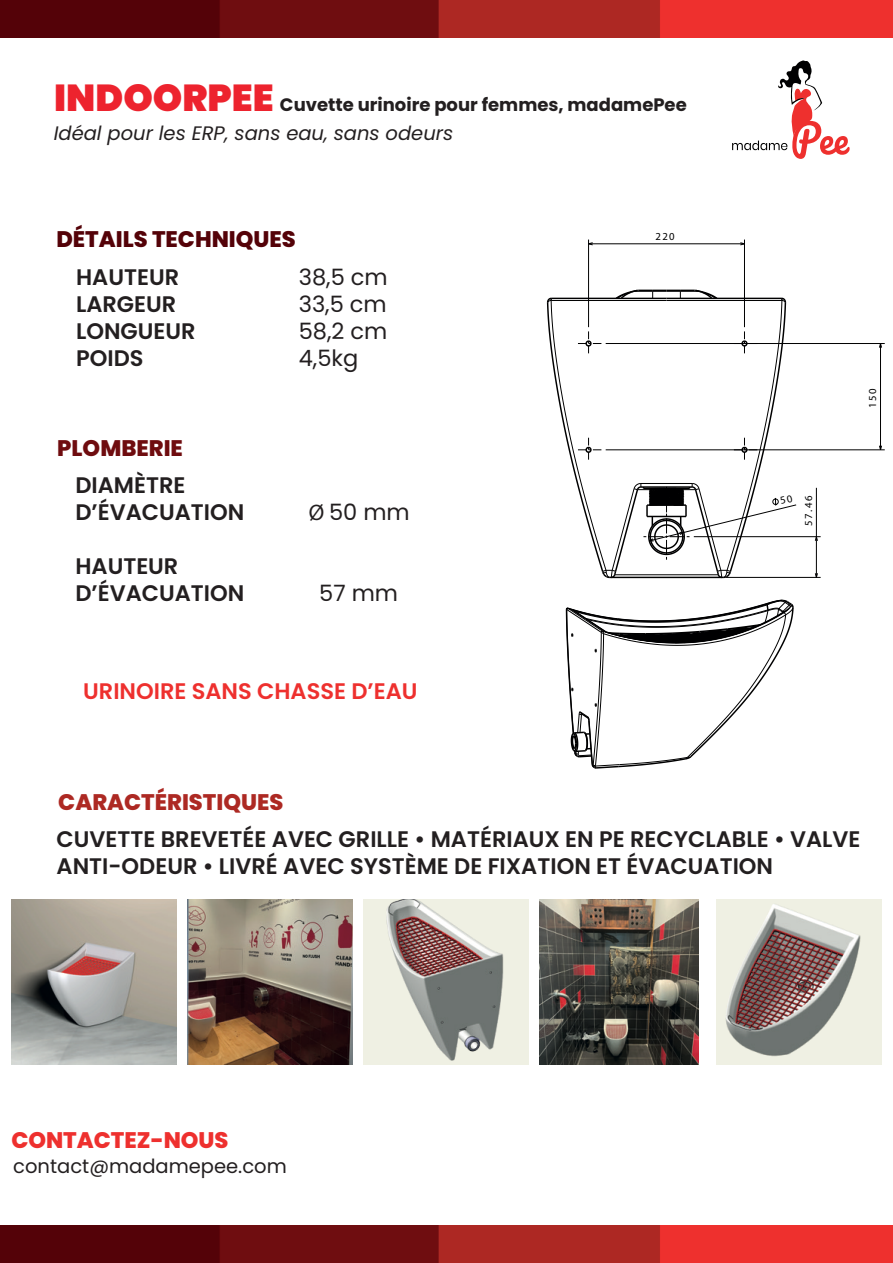
<style>
.page{position:relative;width:893px;height:1263px;background:#fff}
.page>*{position:absolute;margin:0;border:0;box-sizing:border-box;transform-origin:0 0}
.t1{font:600 22.5px/27px "Poppins";color:#231f20}
.t2{font:22.5px/27px "Poppins";color:#231f20;text-align:justify}
.t3{font:600 22.5px "Poppins";color:#ee302e}
.t4{font:800 22.5px "Poppins";color:#540208}
.t5{font:800 22.5px "Poppins";color:#ad2923}
.t6{font:800 22.5px "Poppins";color:#ee302e}
.t7{font:800 22.5px "Poppins";color:#6f0c0f}
.t8{font:italic 19.5px "Poppins";color:#231f20}
.t9{font:19.5px "Poppins";color:#231f20}
.t10{font:700 18px "Poppins";color:#231f20}
.t11{font:10.8px "Monospace 821 BT";letter-spacing:.14em;color:#000001}
.s1{font-weight:900;font-size:37.5px;color:#ed232e}
.s2{font-family:"Myriad Pro"}
</style>
<div class="page">
<img style="left:0;top:0;width:893px;height:37px">
<svg style="left:732px;top:60px;width:118px;height:99px"></svg>
<img style="left:0;top:1226px;width:893px;height:37px">
<img style="left:11px;top:900px;width:165px;height:165px">
<img style="left:187px;top:900px;width:165px;height:165px">
<img style="left:364px;top:900px;width:165px;height:165px">
<img style="left:539px;top:900px;width:159px;height:165px">
<img style="left:716px;top:900px;width:165px;height:165px">
<hr style="left:694px;top:536px;width:127px;height:1px;background:#000001">
<hr style="left:726px;top:577px;width:95px;height:1px;background:#000001">
<hr style="left:606px;top:343px;width:279px;height:1px;background:#000001">
<hr style="left:606px;top:449px;width:279px;height:1px;background:#000001">
<hr style="left:588px;top:240px;width:1px;height:87px;background:#000001">
<hr style="left:744px;top:240px;width:1px;height:87px;background:#000001">
<svg style="left:815px;top:534px;width:3px;height:7px"></svg>
<hr style="left:816px;top:488px;width:1px;height:89px;background:#000001">
<svg style="left:879px;top:445px;width:3px;height:6px"></svg>
<hr style="left:880px;top:343px;width:1px;height:107px;background:#000001">
<svg style="left:588px;top:242px;width:5px;height:4px"></svg>
<hr style="left:589px;top:243px;width:155px;height:1px;background:#000001">
<svg style="left:565px;top:599px;width:229px;height:170px"></svg>
<svg style="left:546px;top:289px;width:251px;height:290px"></svg>
<p class="t10" style="left:54px;top:92px;width:634px"><span class="s1">INDOORPEE</span> Cuvette urinoire pour femmes, madamePee</p>
<p class="t8" style="left:54px;top:120px;width:401px">Idéal pour les ERP, sans eau, sans odeurs</p>
<p class="t4" style="left:56px;top:224px;width:241px">DÉTAILS TECHNIQUES</p>
<p class="t1" style="left:76px;top:263px;width:121px">HAUTEUR<br>LARGEUR<br>LONGUEUR<br>POIDS</p>
<p class="t2" style="left:299px;top:263px;width:90px">38,5 cm 33,5 cm 58,2 cm 4,5kg</p>
<p class="t7" style="left:57px;top:432px;width:127px">PLOMBERIE</p>
<p class="t1" style="left:75px;top:472px;width:170px">DIAMÈTRE<br>D’ÉVACUATION</p>
<p class="t1" style="left:75px;top:553px;width:170px">HAUTEUR<br>D’ÉVACUATION</p>
<p class="t2" style="left:309px;top:499px;width:102px"><span class="s2">Ø</span> 50 mm</p>
<p class="t2" style="left:319px;top:580px;width:80px">57 mm</p>
<p class="t3" style="left:83px;top:675px;width:336px">URINOIRE SANS CHASSE D’EAU</p>
<p class="t11" style="left:655px;top:229px;width:21px">220</p>
<p class="t11" style="left:802px;top:526px;width:32px;rotate:-90deg">57.46</p>
<p class="t11" style="left:866px;top:408px;width:21px;rotate:-90deg">150</p>
<p class="t5" style="left:58px;top:786px;width:227px">CARACTÉRISTIQUES</p>
<p class="t1" style="left:57px;top:826px;width:805px">CUVETTE BREVETÉE AVEC GRILLE • MATÉRIAUX EN PE RECYCLABLE • VALVE<br>ANTI-ODEUR • LIVRÉ AVEC SYSTÈME DE FIXATION ET ÉVACUATION</p>
<p class="t6" style="left:11px;top:1124px;width:219px">CONTACTEZ-NOUS</p>
<p class="t9" style="left:13px;top:1152px;width:275px">contact@madamepee.com</p>
</div>
